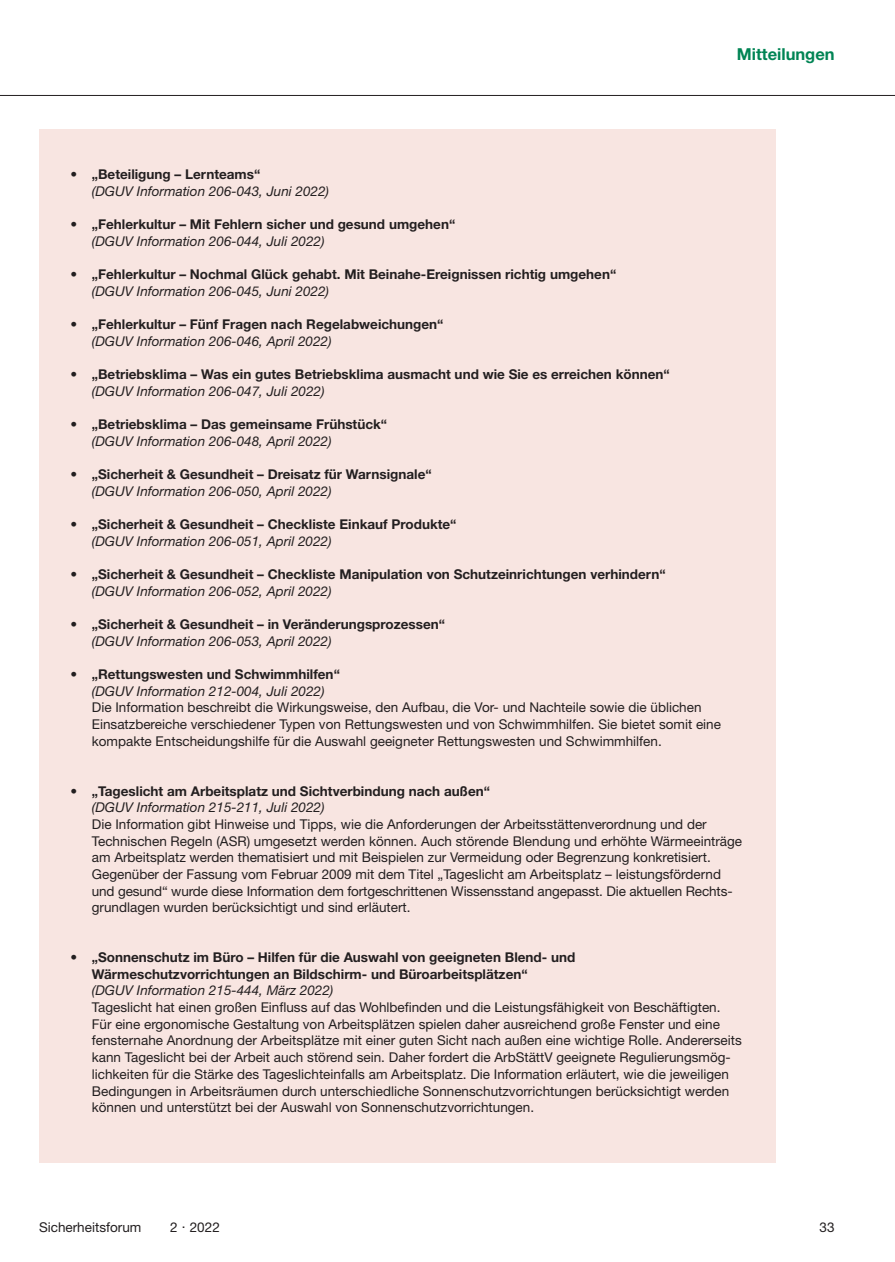
<style>
.page{position:relative;width:895px;height:1262px;background:#fff}
.page>*{position:absolute;margin:0;border:0;box-sizing:border-box;transform-origin:0 0}
.t1{font:700 16.5px "Helvetica Neue LT Std";color:#008454}
.t2{font:13.5px/16.6px "Helvetica Neue LT Std";color:#231f20}
.t3{font:700 13.5px/16.6px "Helvetica Neue LT Std";color:#231f20}
.t4{font:italic 13.5px "Helvetica Neue LT Std";color:#231f20}
</style>
<div class="page">
<hr style="left:0;top:95px;width:894px;height:1px;background:#231f20">
<div style="left:39px;top:129px;width:736px;height:1034px;background:#f8e5e1"></div>
<p class="t1" style="left:736px;top:49px;width:99px">Mitteilungen</p>
<p class="t3" style="left:71px;top:168px;width:191px">• „Beteiligung – Lernteams“</p>
<p class="t4" style="left:92px;top:186px;width:239px">(DGUV Information 206-043, Juni 2022)</p>
<p class="t3" style="left:71px;top:218px;width:386px">• „Fehlerkultur – Mit Fehlern sicher und gesund umgehen“</p>
<p class="t4" style="left:92px;top:236px;width:234px">(DGUV Information 206-044, Juli 2022)</p>
<p class="t3" style="left:71px;top:267px;width:547px">• „Fehlerkultur – Nochmal Glück gehabt. Mit Beinahe-Ereignissen richtig umgehen“</p>
<p class="t4" style="left:92px;top:286px;width:239px">(DGUV Information 206-045, Juni 2022)</p>
<p class="t3" style="left:71px;top:317px;width:374px">• „Fehlerkultur – Fünf Fragen nach Regelabweichungen“</p>
<p class="t4" style="left:92px;top:336px;width:241px">(DGUV Information 206-046, April 2022)</p>
<p class="t3" style="left:71px;top:367px;width:600px">• „Betriebsklima – Was ein gutes Betriebsklima ausmacht und wie Sie es erreichen können“</p>
<p class="t4" style="left:92px;top:386px;width:234px">(DGUV Information 206-047, Juli 2022)</p>
<p class="t3" style="left:71px;top:417px;width:318px">• „Betriebsklima – Das gemeinsame Frühstück“</p>
<p class="t4" style="left:92px;top:436px;width:241px">(DGUV Information 206-048, April 2022)</p>
<p class="t3" style="left:71px;top:467px;width:362px">• „Sicherheit &amp; Gesundheit – Dreisatz für Warnsignale“</p>
<p class="t4" style="left:92px;top:486px;width:241px">(DGUV Information 206-050, April 2022)</p>
<p class="t3" style="left:71px;top:517px;width:387px">• „Sicherheit &amp; Gesundheit – Checkliste Einkauf Produkte“</p>
<p class="t4" style="left:92px;top:536px;width:241px">(DGUV Information 206-051, April 2022)</p>
<p class="t3" style="left:71px;top:567px;width:596px">• „Sicherheit &amp; Gesundheit – Checkliste Manipulation von Schutzeinrichtungen verhindern“</p>
<p class="t4" style="left:92px;top:586px;width:241px">(DGUV Information 206-052, April 2022)</p>
<p class="t3" style="left:71px;top:617px;width:376px">• „Sicherheit &amp; Gesundheit – in Veränderungsprozessen“</p>
<p class="t4" style="left:92px;top:636px;width:241px">(DGUV Information 206-053, April 2022)</p>
<p class="t3" style="left:71px;top:667px;width:271px">• „Rettungswesten und Schwimmhilfen“</p>
<p class="t4" style="left:92px;top:686px;width:234px">(DGUV Information 212-004, Juli 2022)</p>
<p class="t2" style="left:92px;top:700px;width:630px">Die Information beschreibt die Wirkungsweise, den Aufbau, die Vor- und Nachteile sowie die üblichen<br>Einsatzbereiche verschiedener Typen von Rettungswesten und von Schwimmhilfen. Sie bietet somit eine kompakte Entscheidungshilfe für die Auswahl geeigneter Rettungswesten und Schwimmhilfen.</p>
<p class="t3" style="left:71px;top:783px;width:421px">• „Tageslicht am Arbeitsplatz und Sichtverbindung nach außen“</p>
<p class="t4" style="left:92px;top:802px;width:234px">(DGUV Information 215-211, Juli 2022)</p>
<p class="t2" style="left:92px;top:817px;width:652px">Die Information gibt Hinweise und Tipps, wie die Anforderungen der Arbeitsstättenverordnung und der Technischen Regeln (ASR) umgesetzt werden können. Auch störende Blendung und erhöhte Wärmeeinträge am Arbeitsplatz werden thematisiert und mit Beispielen zur Vermeidung oder Begrenzung konkretisiert.<br>Gegenüber der Fassung vom Februar 2009 mit dem Titel „Tageslicht am Arbeitsplatz – leistungsfördernd und gesund“ wurde diese Information dem fortgeschrittenen Wissensstand angepasst. Die aktuellen Rechts - grundlagen wurden berücksichtigt und sind erläutert.</p>
<p class="t3" style="left:92px;top:950px;width:485px;text-indent:-21px">• „Sonnenschutz im Büro – Hilfen für die Auswahl von geeigneten Blend- und<br>Wärmeschutzvorrichtungen an Bildschirm- und Büroarbeitsplätzen“</p>
<p class="t4" style="left:92px;top:985px;width:243px">(DGUV Information 215-444, März 2022)</p>
<p class="t2" style="left:92px;top:1000px;width:651px">Tageslicht hat einen großen Einfluss auf das Wohlbefinden und die Leistungsfähigkeit von Beschäftigten.<br>Für eine ergonomische Gestaltung von Arbeitsplätzen spielen daher ausreichend große Fenster und eine fensternahe Anordnung der Arbeitsplätze mit einer guten Sicht nach außen eine wichtige Rolle. Andererseits kann Tageslicht bei der Arbeit auch störend sein. Daher fordert die ArbStättV geeignete Regulierungs mög - lichkeiten für die Stärke des Tageslichteinfalls am Arbeitsplatz. Die Information erläutert, wie die jeweiligen Bedingungen in Arbeitsräumen durch unterschiedliche Sonnenschutzvorrichtungen berücksichtigt werden können und unterstützt bei der Auswahl von Sonnenschutzvorrichtungen.</p>
<p class="t2" style="left:39px;top:1220px;width:104px">Sicherheitsforum</p>
<p class="t2" style="left:170px;top:1220px;width:51px">2 . 2022</p>
<p class="t2" style="left:819px;top:1220px;width:17px">33</p>
</div>
